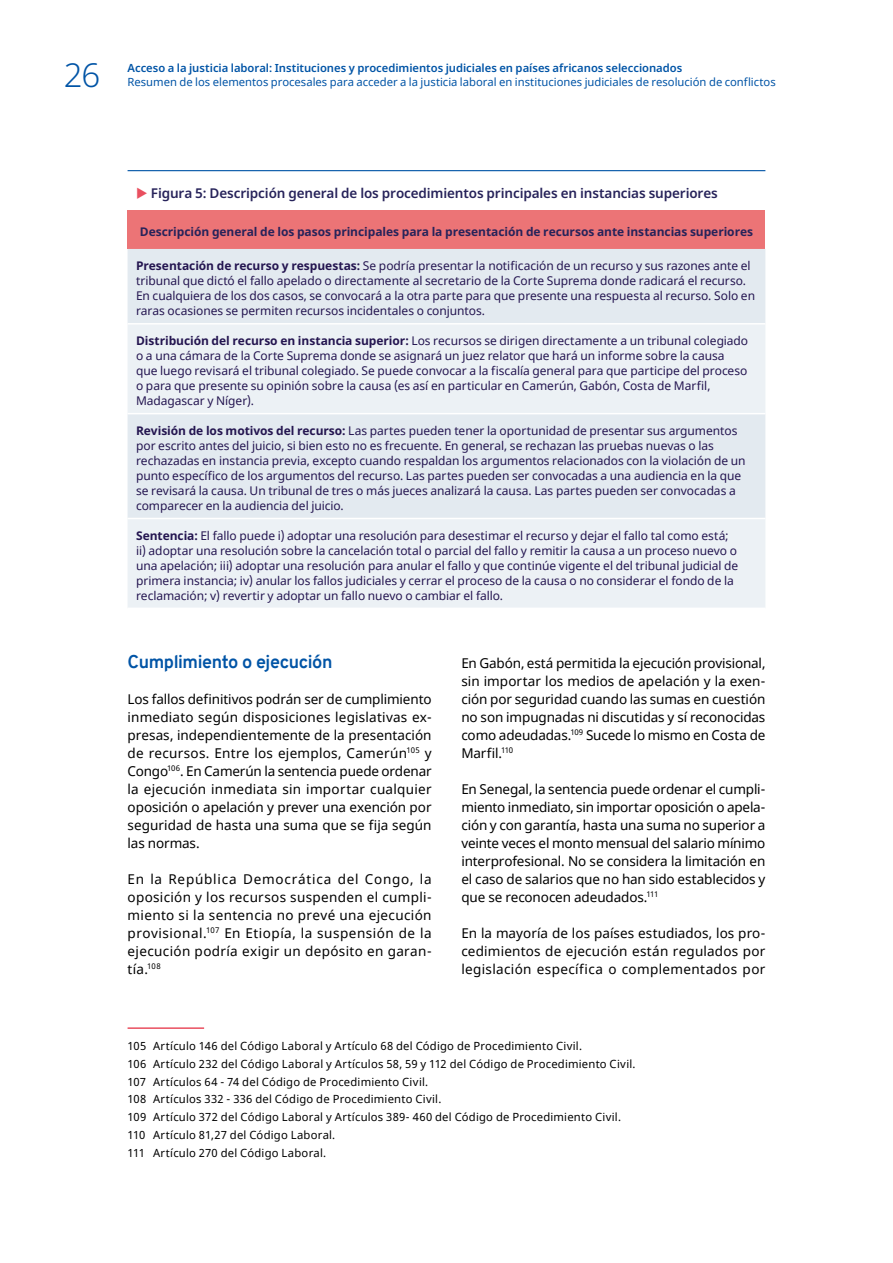
<style>
.page{position:relative;width:893px;height:1263px;background:#fff}
.page>*{position:absolute;margin:0;border:0;box-sizing:border-box;transform-origin:0 0}
.t1{font:300 33px "Noto Sans";color:#0054a6}
.t2{font:700 18px "Overpass";letter-spacing:-.025em;color:#0054a6}
.t3{font:13.5px/18px "Noto Sans";letter-spacing:.005em;color:#000;text-align:justify}
.t4{font:600 13.5px "Noto Sans";letter-spacing:-.01em;color:#27235a}
.t5{font:12px/15px "Noto Sans";letter-spacing:-.005em;color:#241550}
.t6{font:700 12px "Noto Sans";letter-spacing:-.005em;color:#27235a}
.t7{font:11.25px/17.7px "Noto Sans";letter-spacing:.02em;color:#000}
.t8{font:11.25px "Noto Sans";color:#0054a6}
.t9{font:600 11.25px "Noto Sans";color:#0054a6}
.s1{font-weight:700}
</style>
<div class="page">
<hr style="left:128px;top:1027px;width:76px;height:2px;background:#e94f5f">
<div style="left:128px;top:211px;width:637px;height:38px;background:#ec7476"></div>
<div style="left:128px;top:249px;width:637px;height:74px;background:#e3eaf0"></div>
<svg style="left:128px;top:325px;width:637px;height:283px;fill:#ecf1f5"></svg>
<hr style="left:128px;top:413px;width:637px;height:1px;background:#fff">
<hr style="left:128px;top:170px;width:637px;height:1px;background:#0054a6">
<hr style="left:128px;top:518px;width:637px;height:1px;background:#fff">
<h1 class="t1" style="left:64px;top:52px;width:38px">26</h1>
<p class="t9" style="left:128px;top:60px;width:556px">Acceso a la justicia laboral: Instituciones y procedimientos judiciales en países africanos seleccionados</p>
<p class="t8" style="left:128px;top:75px;width:650px">Resumen de los elementos procesales para acceder a la justicia laboral en instituciones judiciales de resolución de conflictos</p>
<p class="t4" style="left:151px;top:183px;width:568px">Figura 5: Descripción general de los procedimientos principales en instancias superiores</p>
<p class="t6" style="left:140px;top:223px;width:615px">Descripción general de los pasos principales para la presentación de recursos ante instancias superiores</p>
<p class="t5" style="left:136px;top:259px;width:621px"><span class="s1">Presentación de recurso y respuestas:</span> Se podría presentar la notificación de un recurso y sus razones ante el tribunal que dictó el fallo apelado o directamente al secretario de la Corte Suprema donde radicará el recurso.<br>En cualquiera de los dos casos, se convocará a la otra parte para que presente una respuesta al recurso. Solo en raras ocasiones se permiten recursos incidentales o conjuntos.</p>
<p class="t5" style="left:136px;top:334px;width:614px"><span class="s1">Distribución del recurso en instancia superior:</span> Los recursos se dirigen directamente a un tribunal colegiado o a una cámara de la Corte Suprema donde se asignará un juez relator que hará un informe sobre la causa que luego revisará el tribunal colegiado. Se puede convocar a la fiscalía general para que participe del proceso o para que presente su opinión sobre la causa (es así en particular en Camerún, Gabón, Costa de Marfil, Madagascar y Níger).</p>
<p class="t5" style="left:136px;top:424px;width:611px"><span class="s1">Revisión de los motivos del recurso:</span> Las partes pueden tener la oportunidad de presentar sus argumentos por escrito antes del juicio, si bien esto no es frecuente. En general, se rechazan las pruebas nuevas o las rechazadas en instancia previa, excepto cuando respaldan los argumentos relacionados con la violación de un punto específico de los argumentos del recurso. Las partes pueden ser convocadas a una audiencia en la que se revisará la causa. Un tribunal de tres o más jueces analizará la causa. Las partes pueden ser convocadas a comparecer en la audiencia del juicio.</p>
<p class="t5" style="left:136px;top:528px;width:604px"><span class="s1">Sentencia:</span> El fallo puede i) adoptar una resolución para desestimar el recurso y dejar el fallo tal como está; ii) adoptar una resolución sobre la cancelación total o parcial del fallo y remitir la causa a un proceso nuevo o una apelación; iii) adoptar una resolución para anular el fallo y que continúe vigente el del tribunal judicial de primera instancia; iv) anular los fallos judiciales y cerrar el proceso de la causa o no considerar el fondo de la reclamación; v) revertir y adoptar un fallo nuevo o cambiar el fallo.</p>
<h2 class="t2" style="left:128px;top:648px;width:206px">Cumplimiento o ejecución</h2>
<p class="t3" style="left:128px;top:690px;width:306px">Los fallos definitivos podrán ser de cumplimiento inmediato según disposiciones legislativas ex&shy;presas, independientemente de la presentación de recursos. Entre los ejemplos, Camerún<sup>105</sup> y Congo<sup>106</sup>. En Camerún la sentencia puede ordenar la ejecución inmediata sin importar cualquier oposición o apelación y prever una exención por seguridad de hasta una suma que se fija según las normas.</p>
<p class="t3" style="left:128px;top:870px;width:306px">En la República Democrática del Congo, la oposición y los recursos suspenden el cumpli&shy;miento si la sentencia no prevé una ejecución provisional.<sup>107</sup> En Etiopía, la suspensión de la ejecución podría exigir un depósito en garan&shy;tía.<sup>108</sup></p>
<p class="t3" style="left:461px;top:654px;width:306px">En Gabón, está permitida la ejecución provisional, sin importar los medios de apelación y la exen&shy;ción por seguridad cuando las sumas en cuestión no son impugnadas ni discutidas y sí reconocidas como adeudadas.<sup>109</sup> Sucede lo mismo en Costa de Marfil.<sup>110</sup></p>
<p class="t3" style="left:461px;top:780px;width:306px">En Senegal, la sentencia puede ordenar el cumpli&shy;miento inmediato, sin importar oposición o apela&shy;ción y con garantía, hasta una suma no superior a veinte veces el monto mensual del salario mínimo interprofesional. No se considera la limitación en el caso de salarios que no han sido establecidos y que se reconocen adeudados.<sup>111</sup></p>
<p class="t3" style="left:461px;top:924px;width:306px">En la mayoría de los países estudiados, los pro&shy;cedimientos de ejecución están regulados por legislación específica o complementados por</p>
<p class="t7" style="left:128px;top:1037px;width:510px">105 Artículo 146 del Código Laboral y Artículo 68 del Código de Procedimiento Civil.<br>106 Artículo 232 del Código Laboral y Artículos 58, 59 y 112 del Código de Procedimiento Civil.<br>107 Artículos 64 - 74 del Código de Procedimiento Civil.<br>108 Artículos 332 - 336 del Código de Procedimiento Civil.<br>109 Artículo 372 del Código Laboral y Artículos 389- 460 del Código de Procedimiento Civil.<br>110 Artículo 81,27 del Código Laboral.<br>111 Artículo 270 del Código Laboral.</p>
</div>
